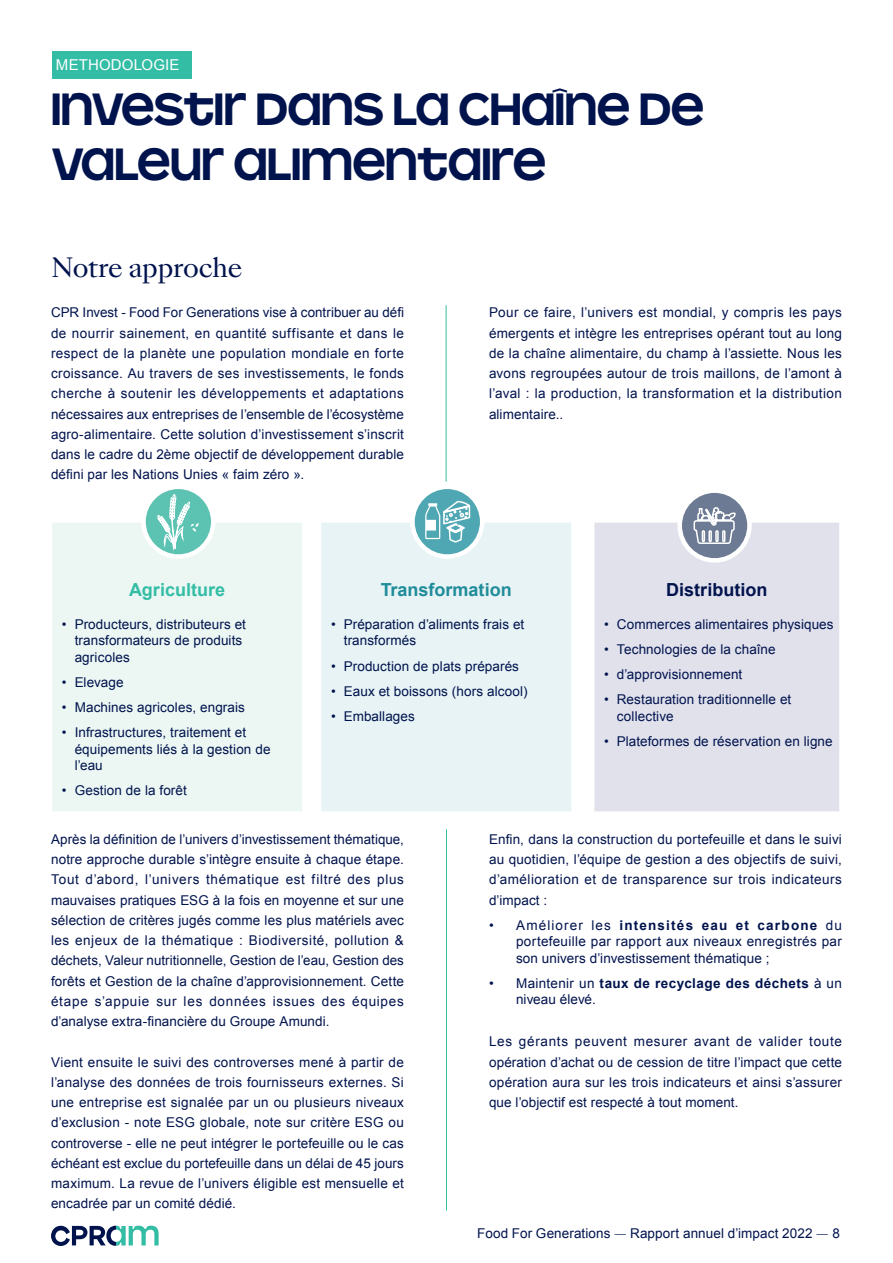
<style>
.page{position:relative;width:893px;height:1263px;background:#fff}
.page>*{position:absolute;margin:0;border:0;box-sizing:border-box;transform-origin:0 0}
.Grand_Titre{font:700 45px/55.5px "Maax Unicase";letter-spacing:-.01em;color:#00134d}
.Titre_Serif_page_de_texte{font:25.5px "Sang Bleu Kingdom";letter-spacing:-.01em;color:#00134d}
.Texte___9_pts{font:700 18px "Arial";color:#208c9a}
.Texte___9_pts-2{font:700 18px "Arial";color:#00134d}
.Texte___9_pts-3{font:700 18px "Arial";color:#33bda5}
.Texte_encadré___10_pts{font:15px "Arial";letter-spacing:.01em;color:#fff}
.Texte___9_pts-4{font:13.5px/20.2px "Arial";letter-spacing:.01em;color:#00134d;text-align:justify}
.s1{font-weight:700}
.s2{font-family:"Sang Bleu Kingdom"}
</style>
<div class="page">
<svg style="left:51px;top:1226px;width:108px;height:20px"></svg>
<div style="left:52px;top:51px;width:139px;height:28px;background:#33bda5"></div>
<hr style="left:446px;top:305px;width:1px;height:177px;background:#33bda5">
<div style="left:52px;top:522px;width:251px;height:290px;background:#ecf7f4"></div>
<div style="left:321px;top:522px;width:251px;height:290px;background:#e7f3f5"></div>
<div style="left:594px;top:522px;width:246px;height:290px;background:#e1e1ec"></div>
<hr style="left:302px;top:522px;width:1px;height:289px;background:#fff">
<hr style="left:571px;top:522px;width:1px;height:289px;background:#fff">
<hr style="left:51px;top:522px;width:252px;height:1px;background:#fff">
<hr style="left:320px;top:522px;width:252px;height:1px;background:#fff">
<hr style="left:593px;top:522px;width:247px;height:1px;background:#fff">
<hr style="left:839px;top:522px;width:1px;height:289px;background:#fff">
<hr style="left:51px;top:811px;width:252px;height:1px;background:#fff">
<hr style="left:321px;top:811px;width:251px;height:1px;background:#fff">
<hr style="left:594px;top:811px;width:246px;height:1px;background:#fff">
<svg style="left:141px;top:485px;width:74px;height:74px"></svg>
<svg style="left:157px;top:485px;width:42px;height:74px"></svg>
<svg style="left:410px;top:485px;width:74px;height:74px;fill:#4ea7b2"></svg>
<svg style="left:425px;top:500px;width:48px;height:44px;background:#80c0c7"></svg>
<svg style="left:677px;top:488px;width:75px;height:75px;fill:#6d7a93"></svg>
<svg style="left:693px;top:506px;width:43px;height:39px"></svg>
<hr style="left:446px;top:829px;width:1px;height:381px;background:#33bda5">
<p class="Texte_encadré___10_pts" style="left:56px;top:55px;width:125px">METHODOLOGIE</p>
<p class="Grand_Titre" style="left:51px;top:78px;width:655px">INVESTIR DANS LA CHAÎNE DE<br>VALEUR ALIMENTAIRE</p>
<p class="Titre_Serif_page_de_texte" style="left:51px;top:250px;width:193px">Notre approche</p>
<p class="Texte___9_pts-4" style="left:51px;top:303px;width:354px">CPR Invest - Food For Generations vise à contribuer au défi de nourrir sainement, en quantité suffisante et dans le respect de la planète une population mondiale en forte croissance. Au travers de ses investissements, le fonds cherche à soutenir les développements et adaptations nécessaires aux entreprises de l’ensemble de l’écosystème agro-alimentaire. Cette solution d’investissement s’inscrit dans le cadre du 2ème objectif de développement durable défini par les Nations Unies « faim zéro ».</p>
<p class="Texte___9_pts-4" style="left:489px;top:303px;width:354px">Pour ce faire, l’univers est mondial, y compris les pays émergents et intègre les entreprises opérant tout au long de la chaîne alimentaire, du champ à l’assiette. Nous les avons regroupées autour de trois maillons, de l’amont à l’aval : la production, la transformation et la distribution alimentaire..</p>
<p class="Texte___9_pts-3" style="left:129px;top:578px;width:97px">Agriculture</p>
<p class="Texte___9_pts-4" style="left:75px;top:616px;width:173px;line-height:16.5px;text-align:left;text-indent:-13px">• Producteurs, distributeurs et transformateurs de produits agricoles</p>
<p class="Texte___9_pts-4" style="left:62px;top:672px;width:63px">• Elevage</p>
<p class="Texte___9_pts-4" style="left:62px;top:697px;width:185px">• Machines agricoles, engrais</p>
<p class="Texte___9_pts-4" style="left:75px;top:724px;width:197px;line-height:16.5px;text-align:left;text-indent:-13px">• Infrastructures, traitement et équipements liés à la gestion de l’eau</p>
<p class="Texte___9_pts-4" style="left:62px;top:780px;width:126px">• Gestion de la forêt</p>
<p class="Texte___9_pts" style="left:381px;top:578px;width:133px">Transformation</p>
<p class="Texte___9_pts-4" style="left:344px;top:616px;width:182px;line-height:16.5px;text-indent:-13px">• Préparation d’aliments frais et transformés</p>
<p class="Texte___9_pts-4" style="left:331px;top:656px;width:190px">• Production de plats préparés</p>
<p class="Texte___9_pts-4" style="left:331px;top:681px;width:198px">• Eaux et boissons (hors alcool)</p>
<p class="Texte___9_pts-4" style="left:331px;top:706px;width:85px">• Emballages</p>
<p class="Texte___9_pts-2" style="left:666px;top:578px;width:103px">Distribution</p>
<p class="Texte___9_pts-4" style="left:604px;top:614px;width:231px">• Commerces alimentaires physiques</p>
<p class="Texte___9_pts-4" style="left:604px;top:639px;width:173px">• Technologies de la chaîne</p>
<p class="Texte___9_pts-4" style="left:604px;top:664px;width:140px">• d’approvisionnement</p>
<p class="Texte___9_pts-4" style="left:617px;top:691px;width:176px;line-height:16.5px;text-indent:-13px">• Restauration traditionnelle et collective</p>
<p class="Texte___9_pts-4" style="left:604px;top:731px;width:230px">• Plateformes de réservation en ligne</p>
<p class="Texte___9_pts-4" style="left:51px;top:829px;width:354px">Après la définition de l’univers d’investissement thématique, notre approche durable s’intègre ensuite à chaque étape.<br>Tout d’abord, l’univers thématique est filtré des plus mauvaises pratiques ESG à la fois en moyenne et sur une sélection de critères jugés comme les plus matériels avec les enjeux de la thématique : Biodiversité, pollution &amp; déchets, Valeur nutritionnelle, Gestion de l’eau, Gestion des forêts et Gestion de la chaîne d’approvisionnement. Cette étape s’appuie sur les données issues des équipes d’analyse extra-financière du Groupe Amundi.</p>
<p class="Texte___9_pts-4" style="left:51px;top:1052px;width:354px">Vient ensuite le suivi des controverses mené à partir de l’analyse des données de trois fournisseurs externes. Si une entreprise est signalée par un ou plusieurs niveaux d’exclusion - note ESG globale, note sur critère ESG ou controverse - elle ne peut intégrer le portefeuille ou le cas échéant est exclue du portefeuille dans un délai de 45 jours maximum. La revue de l’univers éligible est mensuelle et encadrée par un comité dédié.</p>
<p class="Texte___9_pts-4" style="left:489px;top:829px;width:354px">Enfin, dans la construction du portefeuille et dans le suivi au quotidien, l’équipe de gestion a des objectifs de suivi, d’amélioration et de transparence sur trois indicateurs d’impact :</p>
<p class="Texte___9_pts-4" style="left:516px;top:917px;width:327px;line-height:16.5px;text-indent:-27px">• Améliorer les <span class="s1">intensités eau et carbone</span> du portefeuille par rapport aux niveaux enregistrés par son univers d’investissement thématique ;</p>
<p class="Texte___9_pts-4" style="left:516px;top:975px;width:327px;line-height:16.5px;text-indent:-27px">• Maintenir un <span class="s1">taux de recyclage des déchets</span> à un niveau élevé.</p>
<p class="Texte___9_pts-4" style="left:489px;top:1032px;width:354px">Les gérants peuvent mesurer avant de valider toute opération d’achat ou de cession de titre l’impact que cette opération aura sur les trois indicateurs et ainsi s’assurer que l’objectif est respecté à tout moment.</p>
<p class="Texte___9_pts-4" style="left:477px;top:1223px;width:364px">Food For Generations <span class="s2">—</span> Rapport annuel d’impact 2022 <span class="s2">—</span> 8</p>
</div>
